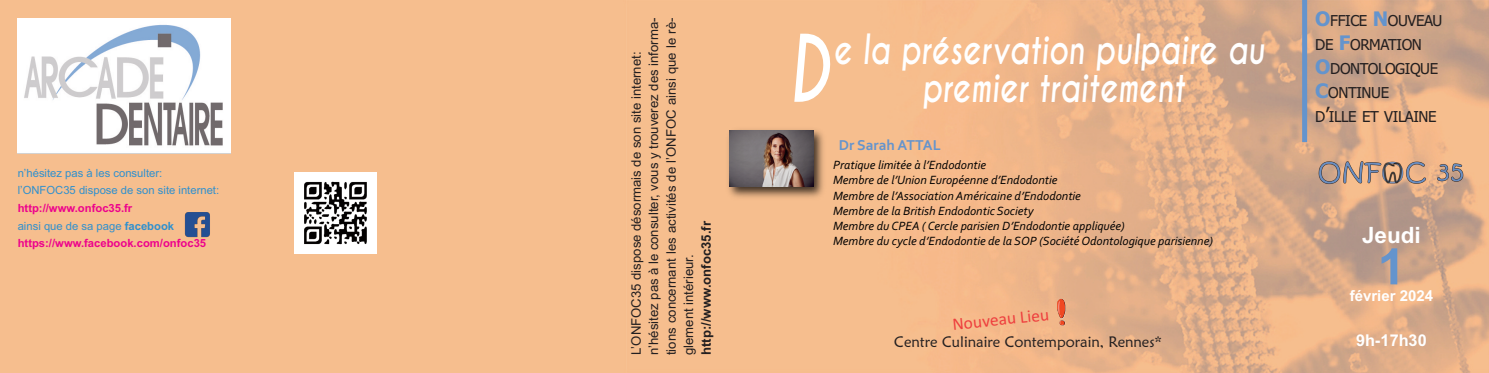
<style>
.page{position:relative;width:1489px;height:373px;background:#fff}
.page>*{position:absolute;margin:0;border:0;box-sizing:border-box;transform-origin:0 0}
.t1{font:700 87px "Caviar Dreams";color:#fff;scale:.77 1}
.t2{font:700 50px "Arial";color:#6494cd}
.t3{font:700 39px/37.5px "Caviar Dreams";color:#fff;text-align:center;scale:.77 1}
.t4{font:700 22.5px "Arial";letter-spacing:-.005em;color:#fff}
.t5{font:17.5px "Calibri";color:#ee3f3e}
.t6{font:700 16.25px "Arial";color:#fff}
.t7{font:15px/24px "Tahoma";letter-spacing:-.025em;color:#231f20}
.t8{font:15px "Maiandra GD";color:#231f20}
.t9{font:700 15px "Corbel";color:#6494cd}
.t10{font:700 15px "Arial";color:#fff}
.t11{font:13.12px/17.5px "Arial";color:#231f20}
.t12{font:700 13.12px "Arial";color:#231f20}
.t13{font:italic 12.5px/15px "Corbel";color:#000}
.t14{font:700 11.25px/17.5px "Arial";color:#ed028c}
.t15{font:11.25px/17.5px "Arial";color:#2f90ce}
.s1{font-weight:400;color:#2f90ce}
.s2{color:#2f90ce}
.s3{font-weight:700;font-size:20px;color:#6494cd}
.s4{font-size:20px}
</style>
<div class="page">
<img style="left:0;top:0;width:1488px;height:372px">
<img style="left:18px;top:18px;width:212px;height:135px">
<img style="left:1311px;top:154px;width:159px;height:36px">
<svg style="left:1301px;top:0;width:5px;height:142px"></svg>
<img style="left:295px;top:172px;width:81px;height:81px">
<img style="left:723px;top:125px;width:105px;height:77px">
<img style="left:729px;top:130px;width:84px;height:56px">
<img style="left:178px;top:205px;width:38px;height:38px">
<img style="left:1057px;top:298px;width:8px;height:27px">
<p class="t15" style="left:18px;top:164px;width:203px">n’hésitez pas à les consulter: l’ONFOC35 dispose de son site internet:</p>
<p class="t14" style="left:18px;top:199px;width:190px">http://www.onfoc35.fr<br><span class="s1">ainsi que de sa page</span> <span class="s2">facebook </span>https://www.facebook.com/onfoc35</p>
<p class="t11" style="left:627px;top:354px;width:338px;rotate:-90deg">L’ONFOC35 dispose désormais de son site internet: n’hésitez pas à le consulter, vous y trouverez des informa&shy;tions concernant les activités de l’ONFOC ainsi que le rè&shy;glement intérieur.</p>
<p class="t12" style="left:698px;top:354px;width:135px;rotate:-90deg">http://www.onfoc35.fr</p>
<h1 class="t1" style="left:789px;top:21px;width:67px">D</h1>
<h3 class="t3" style="left:833px;top:32px;width:567px">e la préservation pulpaire au premier traitement</h3>
<p class="t9" style="left:838px;top:135px;width:103px">Dr Sarah ATTAL</p>
<p class="t13" style="left:833px;top:157px;width:381px">Pratique limitée à l’Endodontie<br>Membre de l’Union Européenne d’Endodontie<br>Membre de l’Association Américaine d’Endodontie<br>Membre de la British Endodontic Society<br>Membre du CPEA ( Cercle parisien D’Endodontie appliquée)<br>Membre du cycle d’Endodontie de la SOP (Société Odontologique parisienne)</p>
<h3 class="t5" style="left:951px;top:313px;width:98px;rotate:-6deg">Nouveau Lieu</h3>
<p class="t8" style="left:894px;top:332px;width:269px">Centre Culinaire Contemporain, Rennes*</p>
<p class="t7" style="left:1315px;top:9px;width:129px"><span class="s3">O</span>FFICE <span class="s3">N</span>OUVEAU<br>DE <span class="s3">F</span>ORMATION<br><span class="s3">O</span>DONTOLOGIQUE<br><span class="s3">C</span>ONTINUE<br>D<span class="s4">’</span>ILLE ET VILAINE</p>
<h3 class="t4" style="left:1361px;top:222px;width:60px">Jeudi</h3>
<h2 class="t2" style="left:1377px;top:237px;width:29px">1</h2>
<p class="t10" style="left:1349px;top:286px;width:85px">février 2024</p>
<h3 class="t6" style="left:1356px;top:330px;width:72px">9h-17h30</h3>
</div>
